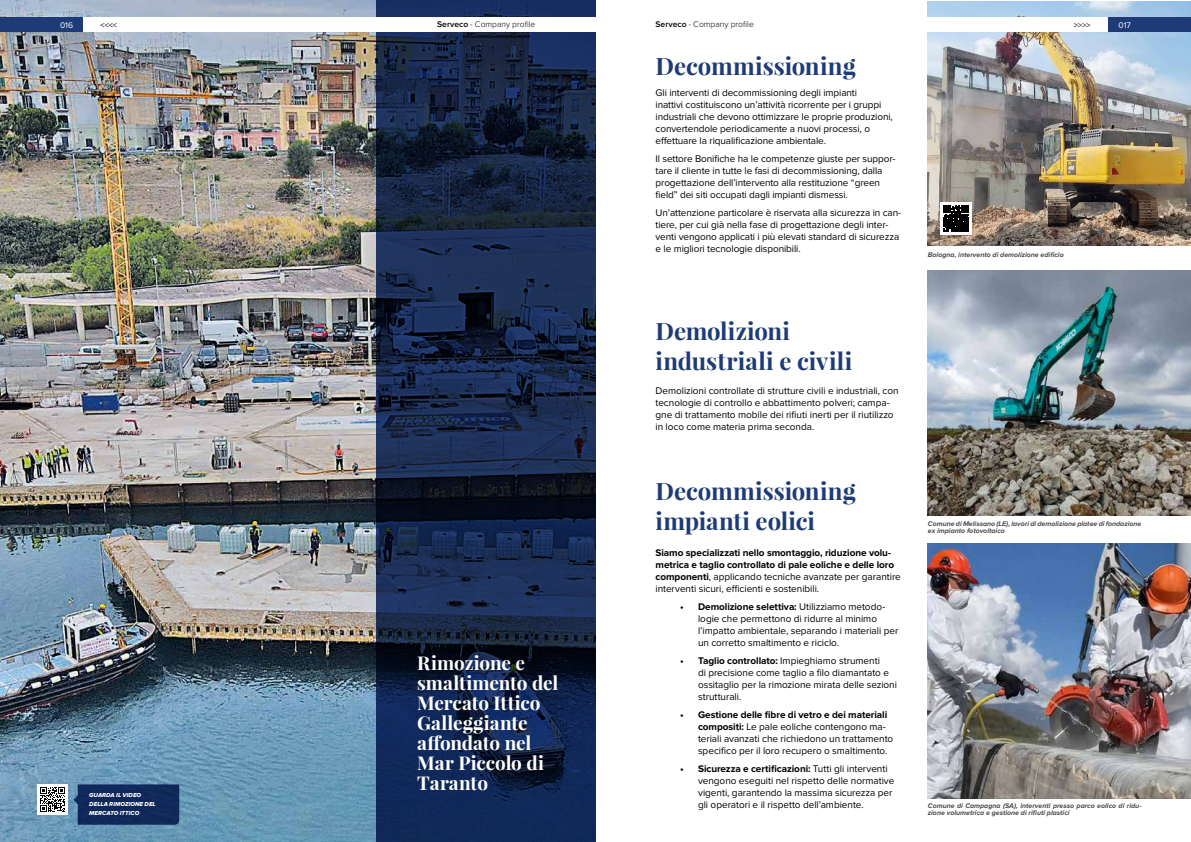
<style>
.page{position:relative;width:1191px;height:842px;background:#fff}
.page>*{position:absolute;margin:0;border:0;box-sizing:border-box;transform-origin:0 0}
.t1{font:700 24px/30px "Playfair Display";color:#1e3b77}
.t2{font:700 19px/20px "Playfair Display";color:#fff}
.t3{font:10px/12px "Proxima Nova";letter-spacing:-.01em;color:#000}
.t4{font:700 10px/12px "Proxima Nova";letter-spacing:-.005em;color:#000}
.t5{font:300 8.5px "Proxima Nova";letter-spacing:.005em;color:#000}
.t6{font:8.5px "Proxima Nova";color:#000}
.t7{font:8.5px "Proxima Nova";letter-spacing:.01em;color:#fff}
.t8{font:italic 700 7px/7px "Proxima Nova";color:#4a4a49}
.t9{font:6px/9px "Proxima Nova Extrabld It";letter-spacing:.005em;color:#fff}
.s1{font-weight:600}
.s2{font-weight:400}
.s3{font-weight:700}
</style>
<div class="page">
<img style="left:0;top:0;width:595px;height:842px">
<img style="left:928px;top:271px;width:263px;height:244px">
<img style="left:928px;top:1px;width:263px;height:244px">
<img style="left:928px;top:544px;width:263px;height:255px">
<svg style="left:73px;top:784px;width:106px;height:41px;background:#152e5f"></svg>
<div style="left:37px;top:784px;width:31px;height:31px;background:#fff"></div>
<svg style="left:40px;top:787px;width:25px;height:25px"></svg>
<svg style="left:940px;top:202px;width:31px;height:33px"></svg>
<svg style="left:943px;top:206px;width:25px;height:26px"></svg>
<div style="left:0;top:17px;width:83px;height:15px;background:#1e3b77"></div>
<div style="left:1108px;top:17px;width:83px;height:15px;background:#1e3b77"></div>
<div style="left:83px;top:17px;width:512px;height:15px;background:#fff"></div>
<div style="left:595px;top:17px;width:513px;height:15px;background:#fff"></div>
<p class="t7" style="left:60px;top:22px;width:15px">016</p>
<p class="t6" style="left:101px;top:22px;width:18px">&lt;&lt;&lt;&lt;</p>
<p class="t5" style="left:655px;top:19px;width:100px"><span class="s1">Serveco</span> - Company profile</p>
<p class="t6" style="left:1073px;top:22px;width:18px">&gt;&gt;&gt;&gt;</p>
<p class="t5" style="left:437px;top:19px;width:100px"><span class="s1">Serveco</span> - Company profile</p>
<p class="t7" style="left:1118px;top:22px;width:14px">017</p>
<p class="t9" style="left:89px;top:791px;width:68px">GUARDA IL VIDEO<br>DELLA RIMOZIONE DEL<br>MERCATO ITTICO</p>
<h2 class="t2" style="left:417px;top:653px;width:143px">Rimozione e smaltimento del<br>Mercato Ittico<br>Galleggiante affondato nel<br>Mar Piccolo di<br>Taranto</h2>
<h1 class="t1" style="left:655px;top:51px;width:202px">Decommissioning</h1>
<p class="t3" style="left:655px;top:87px;width:239px">Gli interventi di decommissioning degli impianti<br>inattivi costituiscono un’attività ricorrente per i gruppi industriali che devono ottimizzare le proprie produzioni, convertendole periodicamente a nuovi processi, o effettuare la riqualificazione ambientale.</p>
<p class="t3" style="left:655px;top:153px;width:241px">Il settore Bonifiche ha le competenze giuste per suppor&shy;tare il cliente in tutte le fasi di decommissioning, dalla progettazione dell’intervento alla restituzione “green field” dei siti occupati dagli impianti dismessi.</p>
<p class="t3" style="left:655px;top:207px;width:247px">Un’attenzione particolare è riservata alla sicurezza in can&shy;tiere, per cui già nella fase di progettazione degli inter&shy;venti vengono applicati i più elevati standard di sicurezza e le migliori tecnologie disponibili.</p>
<h1 class="t1" style="left:655px;top:316px;width:198px">Demolizioni industriali e civili</h1>
<p class="t3" style="left:655px;top:385px;width:244px">Demolizioni controllate di strutture civili e industriali, con tecnologie di controllo e abbattimento polveri; campa&shy;gne di trattamento mobile dei rifiuti inerti per il riutilizzo in loco come materia prima seconda.</p>
<h1 class="t1" style="left:655px;top:476px;width:202px">Decommissioning impianti eolici</h1>
<p class="t4" style="left:655px;top:547px;width:247px">Siamo specializzati nello smontaggio, riduzione volu&shy;metrica e taglio controllato di pale eoliche e delle loro componenti<span class="s2">, applicando tecniche avanzate per garantire interventi sicuri, efficienti e sostenibili.</span></p>
<p class="t3" style="left:698px;top:601px;width:202px;text-indent:-18px"><span class="s3">• Demolizione selettiva:</span> Utilizziamo metodo&shy;logie che permettono di ridurre al minimo l’impatto ambientale, separando i materiali per un corretto smaltimento e riciclo.</p>
<p class="t3" style="left:698px;top:655px;width:200px;text-indent:-18px"><span class="s3">• Taglio controllato:</span> Impieghiamo strumenti<br>di precisione come taglio a filo diamantato e ossitaglio per la rimozione mirata delle sezioni strutturali.</p>
<p class="t3" style="left:698px;top:709px;width:197px;text-indent:-18px"><span class="s3">• Gestione delle fibre di vetro e dei materiali compositi:</span> Le pale eoliche contengono ma&shy;teriali avanzati che richiedono un trattamento specifico per il loro recupero o smaltimento.</p>
<p class="t3" style="left:698px;top:763px;width:198px;text-indent:-18px"><span class="s3">• Sicurezza e certificazioni:</span> Tutti gli interventi vengono eseguiti nel rispetto delle normative vigenti, garantendo la massima sicurezza per gli operatori e il rispetto dell’ambiente.</p>
<p class="t8" style="left:928px;top:252px;width:137px">Bologna, intervento di demolizione edificio</p>
<p class="t8" style="left:928px;top:520px;width:215px">Comune di Melissano (LE), lavori di demolizione platee di fondazione ex impianto fotovoltaico</p>
<p class="t8" style="left:928px;top:803px;width:215px">Comune di Campagna (SA), interventi presso parco eolico di ridu&shy;zione volumetrica e gestione di rifiuti plastici</p>
</div>
